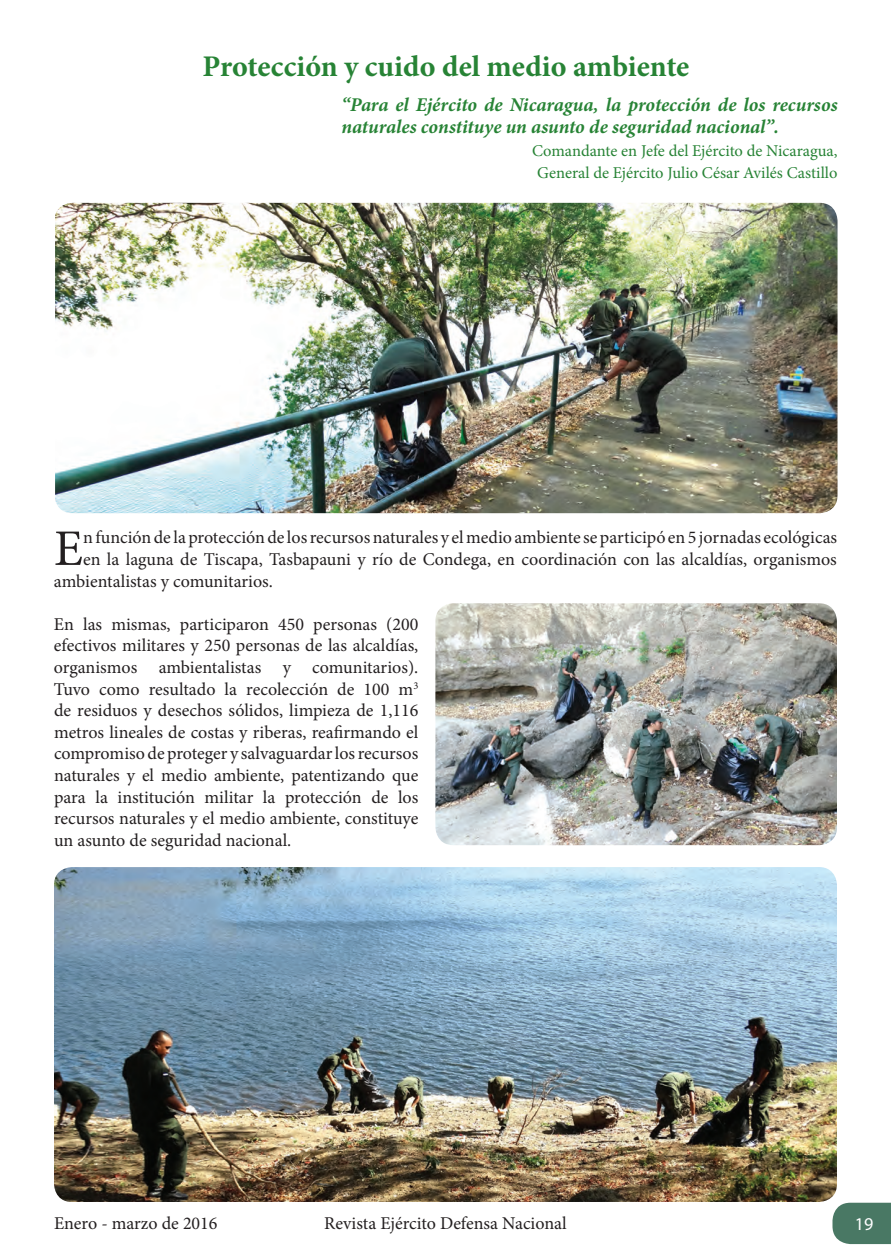
<style>
.page{position:relative;width:891px;height:1256px;background:#fff}
.page>*{position:absolute;margin:0;border:0;box-sizing:border-box;transform-origin:0 0}
.t1{font:51.3px "Minion Pro";color:#231f20}
.t2{font:700 30px "Minion Pro";color:#278335}
.t3{font:italic 700 19.5px/22.5px "Minion Pro";letter-spacing:-.005em;color:#278335}
.t4{font:18px/21.6px "Minion Pro";color:#231f20;text-align:justify}
.t5{font:18px "Myriad Pro";color:#fff}
.t6{font:16.5px/22.5px "Minion Pro";color:#278335;text-align:center}
</style>
<div class="page">
<svg style="left:832px;top:1202px;width:59px;height:42px;background:#578270"></svg>
<img style="left:55px;top:203px;width:783px;height:310px">
<img style="left:54px;top:867px;width:783px;height:335px">
<img style="left:435px;top:603px;width:402px;height:242px">
<h2 class="t2" style="left:203px;top:45px;width:488px">Protección y cuido del medio ambiente</h2>
<p class="t3" style="left:342px;top:93px;width:498px">“Para el Ejército de Nicaragua, la protección de los recursos naturales constituye un asunto de seguridad nacional”.</p>
<p class="t6" style="left:532px;top:139px;width:307px">Comandante en Jefe del Ejército de Nicaragua,<br>General de Ejército Julio César Avilés Castillo</p>
<h1 class="t1" style="left:54px;top:514px;width:31px">E</h1>
<p class="t4" style="left:83px;top:527px;width:756px">n función de la protección de los recursos naturales y el medio ambiente se participó en 5 jornadas ecológicas</p>
<p class="t4" style="left:83px;top:548px;width:755px">en la laguna de Tiscapa, Tasbapauni y río de Condega, en coordinación con las alcaldías, organismos</p>
<p class="t4" style="left:54px;top:570px;width:220px">ambientalistas y comunitarios.</p>
<p class="t4" style="left:54px;top:613px;width:366px">En las mismas, participaron 450 personas (200 efectivos militares y 250 personas de las alcaldías, organismos ambientalistas y comunitarios).<br>Tuvo como resultado la recolección de 100 m<sup>3 </sup>de residuos y desechos sólidos, limpieza de 1,116 metros lineales de costas y riberas, reafirmando el compromiso de proteger y salvaguardar los recursos naturales y el medio ambiente, patentizando que para la institución militar la protección de los recursos naturales y el medio ambiente, constituye un asunto de seguridad nacional.</p>
<p class="t4" style="left:54px;top:1212px;width:165px">Enero - marzo de 2016</p>
<p class="t4" style="left:324px;top:1212px;width:244px">Revista Ejército Defensa Nacional</p>
<p class="t5" style="left:855px;top:1213px;width:20px">19</p>
</div>
